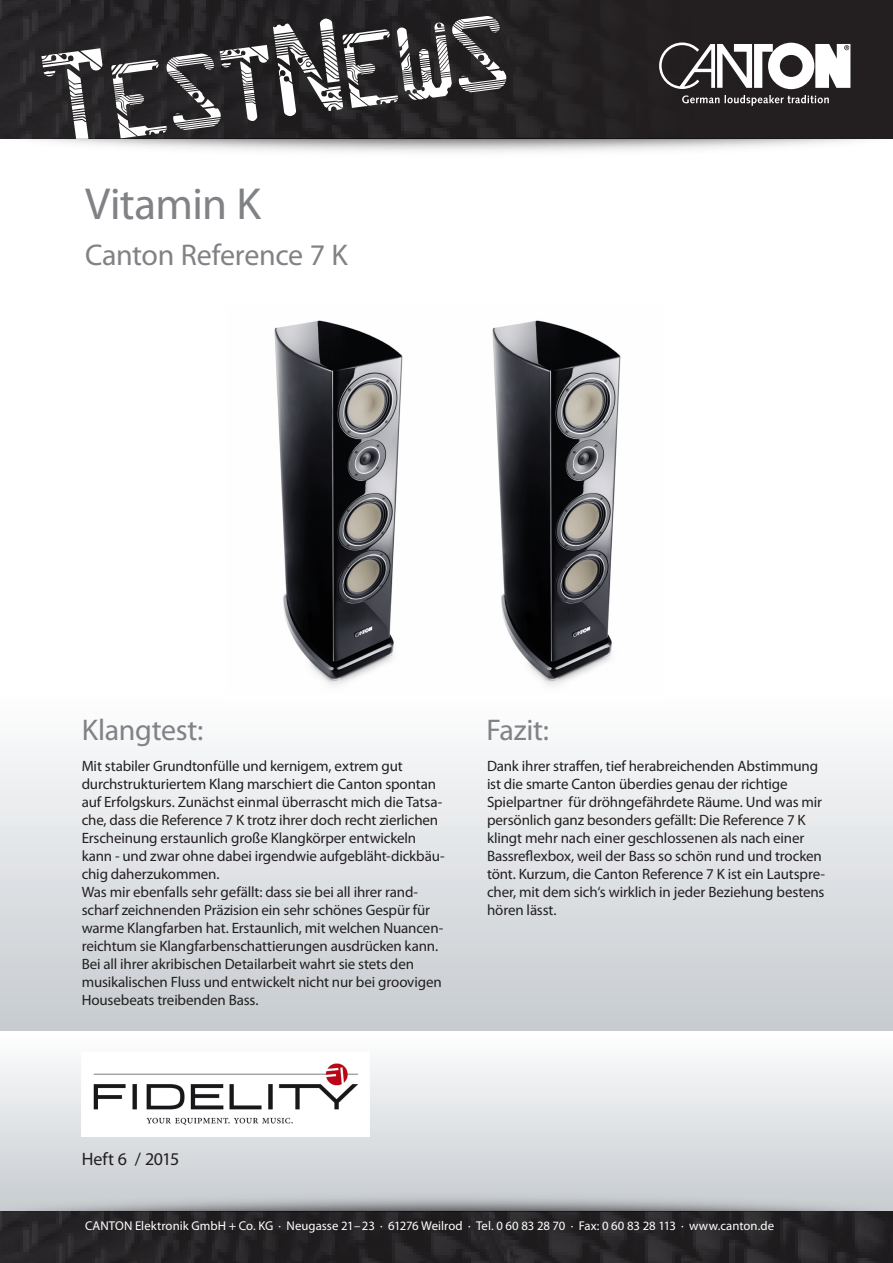
<style>
.page{position:relative;width:893px;height:1263px;background:#fff}
.page>*{position:absolute;margin:0;border:0;box-sizing:border-box;transform-origin:0 0}
.t1{font:45px "Myriad Pro";letter-spacing:-.015em;color:#808285}
.t2{font:30px "Myriad Pro";letter-spacing:-.01em;color:#808285}
.t3{font:18px "Myriad Pro";letter-spacing:-.01em;color:#231f20}
.t4{font:15px/18px "Myriad Pro";letter-spacing:-.01em;color:#231f20}
.t5{font:12.75px "Myriad Pro";color:#fff}
</style>
<div class="page">
<div style="left:0;top:690px;width:893px;height:341px;background:linear-gradient(to bottom,#fefefe,#c6cbcf)"></div>
<svg style="left:0;top:1063px;width:893px;height:122px;background:#dfe1e4"></svg>
<img style="left:82px;top:1063px;width:287px;height:73px">
<img style="left:227px;top:320px;width:437px;height:380px">
<img style="left:0;top:0;width:893px;height:152px">
<svg style="left:659px;top:43px;width:191px;height:46px"></svg>
<svg style="left:682px;top:95px;width:147px;height:11px;background:#5a5758"></svg>
<svg style="left:41px;top:16px;width:465px;height:122px;background:#4b4a4b"></svg>
<img style="left:0;top:1185px;width:893px;height:78px">
<p class="t1" style="left:85px;top:176px;width:177px">Vitamin K</p>
<p class="t2" style="left:85px;top:236px;width:264px">Canton Reference 7 K</p>
<p class="t2" style="left:82px;top:712px;width:123px">Klangtest:</p>
<p class="t4" style="left:82px;top:756px;width:365px">Mit stabiler Grundtonfülle und kernigem, extrem gut durchstrukturiertem Klang marschiert die Canton spontan auf Erfolgskurs. Zunächst einmal überrascht mich die Tatsa&shy;che, dass die Reference 7 K trotz ihrer doch recht zierlichen Erscheinung erstaunlich große Klangkörper entwickeln kann - und zwar ohne dabei irgendwie aufgebläht-dickbäu&shy;chig daherzukommen.</p>
<p class="t4" style="left:82px;top:882px;width:363px">Was mir ebenfalls sehr gefällt: dass sie bei all ihrer rand&shy;scharf zeichnenden Präzision ein sehr schönes Gespür für warme Klangfarben hat. Erstaunlich, mit welchen Nuancen&shy;reichtum sie Klangfarbenschattierungen ausdrücken kann.<br>Bei all ihrer akribischen Detailarbeit wahrt sie stets den musikalischen Fluss und entwickelt nicht nur bei groovigen Housebeats treibenden Bass.</p>
<p class="t2" style="left:486px;top:711px;width:64px">Fazit:</p>
<p class="t4" style="left:487px;top:756px;width:340px">Dank ihrer straffen, tief herabreichenden Abstimmung ist die smarte Canton überdies genau der richtige Spielpartner für dröhngefährdete Räume. Und was mir persönlich ganz besonders gefällt: Die Reference 7 K klingt mehr nach einer geschlossenen als nach einer Bassreflexbox, weil der Bass so schön rund und trocken tönt. Kurzum, die Canton Reference 7 K ist ein Lautspre&shy;cher, mit dem sich‘s wirklich in jeder Beziehung bestens hören lässt.</p>
<p class="t3" style="left:82px;top:1148px;width:99px">Heft 6 / 2015</p>
<p class="t5" style="left:85px;top:1218px;width:691px">CANTON Elektronik GmbH + Co. KG · Neugasse 21–23 · 61276 Weilrod · Tel. 0 60 83 28 70 · Fax: 0 60 83 28 113 · www.canton.de</p>
</div>
